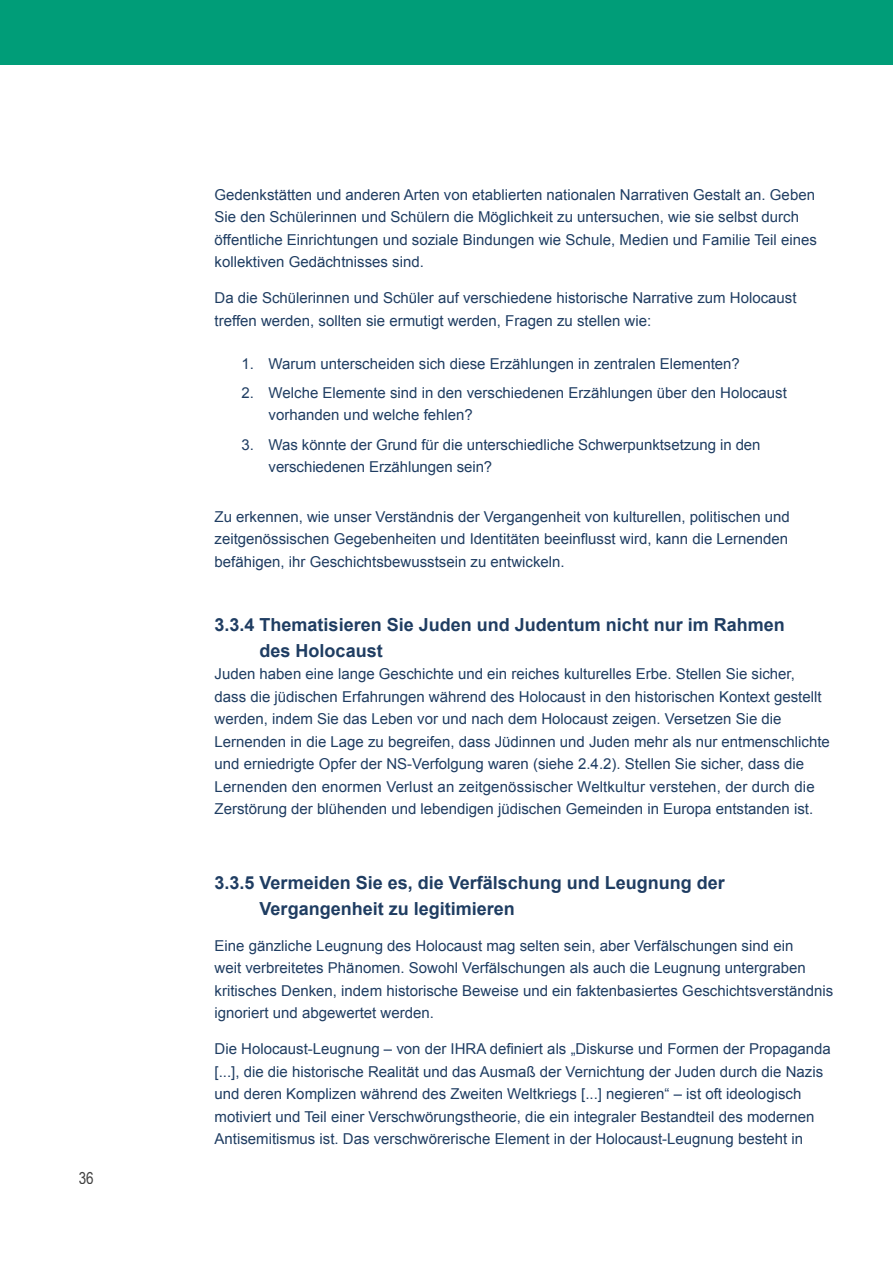
<style>
.page{position:relative;width:893px;height:1263px;background:#fff}
.page>*{position:absolute;margin:0;border:0;box-sizing:border-box;transform-origin:0 0}
.t1{font:700 18px/25.5px "Arial";color:#1f3d62}
.t2{font:16.5px "Arial Narrow";color:#000}
.t3{font:15px/22.5px "Arial";color:#1f3d62}
</style>
<div class="page">
<div style="left:0;top:0;width:893px;height:65px;background:#009d78"></div>
<p class="t2" style="left:79px;top:1166px;width:17px">36</p>
<p class="t3" style="left:215px;top:184px;width:604px">Gedenkstätten und anderen Arten von etablierten nationalen Narrativen Gestalt an. Geben Sie den Schülerinnen und Schülern die Möglichkeit zu untersuchen, wie sie selbst durch öffentliche Einrichtungen und soziale Bindungen wie Schule, Medien und Familie Teil eines kollektiven Gedächtnisses sind.</p>
<p class="t3" style="left:215px;top:287px;width:583px">Da die Schülerinnen und Schüler auf verschiedene historische Narrative zum Holocaust treffen werden, sollten sie ermutigt werden, Fragen zu stellen wie:</p>
<p class="t3" style="left:242px;top:352px;width:500px">1. Warum unterscheiden sich diese Erzählungen in zentralen Elementen?</p>
<p class="t3" style="left:269px;top:382px;width:520px;text-indent:-27px">2. Welche Elemente sind in den verschiedenen Erzählungen über den Holocaust vorhanden und welche fehlen?</p>
<p class="t3" style="left:269px;top:433px;width:493px;text-indent:-27px">3. Was könnte der Grund für die unterschiedliche Schwerpunktsetzung in den verschiedenen Erzählungen sein?</p>
<p class="t3" style="left:215px;top:505px;width:577px;text-align:justify">Zu erkennen, wie unser Verständnis der Vergangenheit von kulturellen, politischen und zeitgenössischen Gegebenheiten und Identitäten beeinflusst wird, kann die Lernenden befähigen, ihr Geschichtsbewusstsein zu entwickeln.</p>
<p class="t1" style="left:260px;top:613px;width:527px;text-indent:-45px">3.3.4 Thematisieren Sie Juden und Judentum nicht nur im Rahmen des Holocaust</p>
<p class="t3" style="left:215px;top:663px;width:617px">Juden haben eine lange Geschichte und ein reiches kulturelles Erbe. Stellen Sie sicher, dass die jüdischen Erfahrungen während des Holocaust in den historischen Kontext gestellt werden, indem Sie das Leben vor und nach dem Holocaust zeigen. Versetzen Sie die Lernenden in die Lage zu begreifen, dass Jüdinnen und Juden mehr als nur entmenschlichte und erniedrigte Opfer der NS-Verfolgung waren (siehe 2.4.2). Stellen Sie sicher, dass die Lernenden den enormen Verlust an zeitgenössischer Weltkultur verstehen, der durch die Zerstörung der blühenden und lebendigen jüdischen Gemeinden in Europa entstanden ist.</p>
<p class="t1" style="left:260px;top:871px;width:467px;text-indent:-45px">3.3.5 Vermeiden Sie es, die Verfälschung und Leugnung der<br>Vergangenheit zu legitimieren</p>
<p class="t3" style="left:215px;top:934px;width:620px">Eine gänzliche Leugnung des Holocaust mag selten sein, aber Verfälschungen sind ein<br>weit verbreitetes Phänomen. Sowohl Verfälschungen als auch die Leugnung untergraben kritisches Denken, indem historische Beweise und ein faktenbasiertes Geschichtsverständnis ignoriert und abgewertet werden.</p>
<p class="t3" style="left:215px;top:1038px;width:618px">Die Holocaust-Leugnung – von der IHRA definiert als „Diskurse und Formen der Propaganda [...], die die historische Realität und das Ausmaß der Vernichtung der Juden durch die Nazis und deren Komplizen während des Zweiten Weltkriegs [...] negieren“ – ist oft ideologisch motiviert und Teil einer Verschwörungstheorie, die ein integraler Bestandteil des modernen Antisemitismus ist. Das verschwörerische Element in der Holocaust-Leugnung besteht in</p>
</div>
